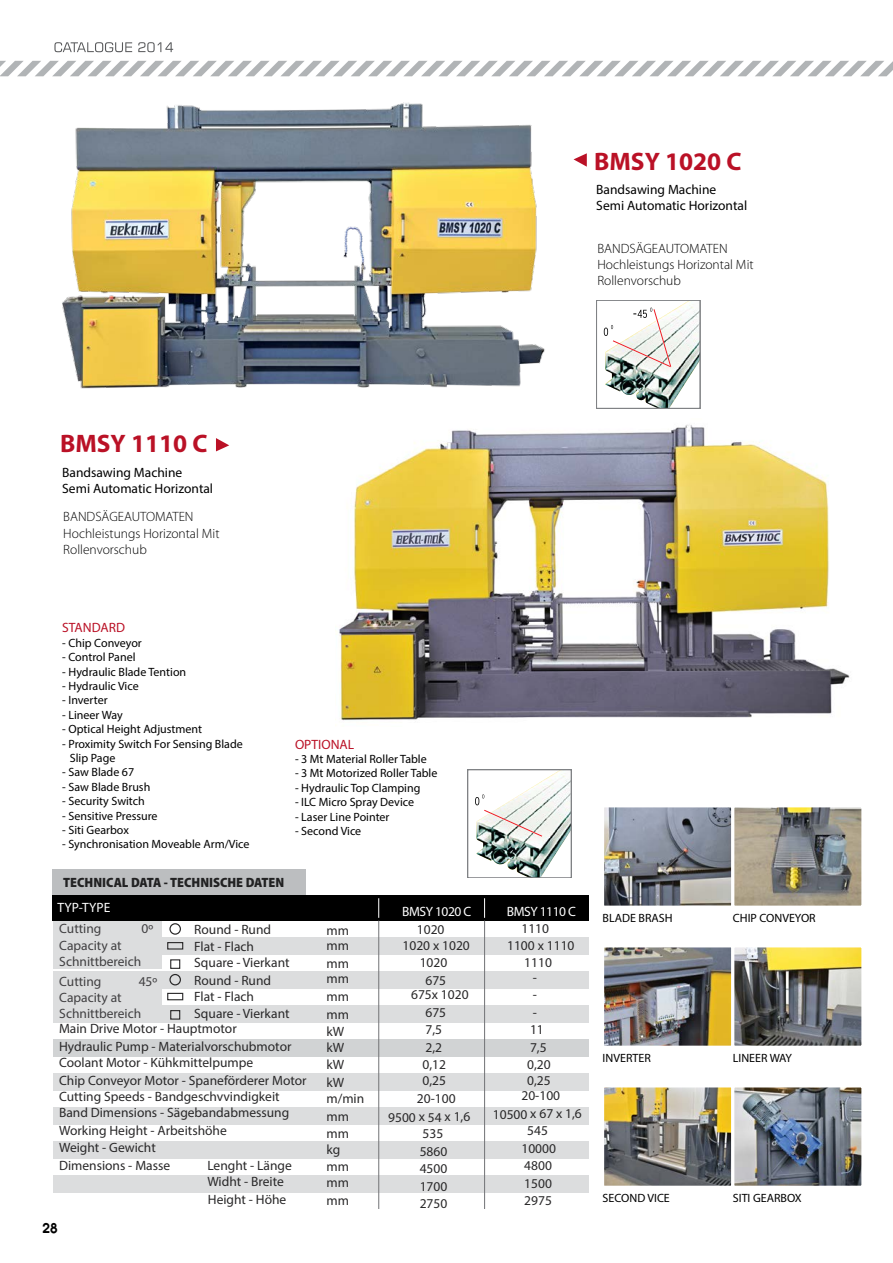
<style>
.page{position:relative;width:893px;height:1263px;background:#fff}
.page>*{position:absolute;margin:0;border:0;box-sizing:border-box;transform-origin:0 0}
.t1{font:700 25.35px "Myriad Pro";color:#ba1126}
.t2{font:13.5px/17.5px "Myriad Pro";color:#292829}
.t3{font:300 13.5px/16.2px "Myriad Pro";color:#000}
.t4{font:13.5px/16.2px "Myriad Pro";color:#000}
.t5{font:13.5px/16.2px "Myriad Pro";color:#414042}
.t6{font:900 semi-condensed 13.5px "Myriad Pro";color:#222223}
.t7{font:13.5px "Myriad Pro";letter-spacing:-.03em;color:#fff}
.t8{font:13.5px "Myriad Pro";color:#ba1126}
.t9{font:700 13.5px "Avalon";color:#000}
.t10{font:12px/14.4px "Myriad Pro";color:#000}
</style>
<div class="page">
<svg style="left:0;top:61px;width:893px;height:15px"></svg>
<svg style="left:54px;top:42px;width:119px;height:10px"></svg>
<div style="left:144px;top:938px;width:445px;height:17px;background:#dcddde"></div>
<div style="left:53px;top:972px;width:536px;height:17px;background:#dcddde"></div>
<div style="left:55px;top:1006px;width:534px;height:17px;background:#dcddde"></div>
<div style="left:53px;top:1039px;width:536px;height:17px;background:#d1d3d4"></div>
<div style="left:53px;top:1074px;width:536px;height:17px;background:#dcddde"></div>
<div style="left:53px;top:1108px;width:536px;height:17px;background:#dcddde"></div>
<div style="left:53px;top:1142px;width:536px;height:17px;background:#dcddde"></div>
<div style="left:53px;top:1175px;width:536px;height:17px;background:#dcddde"></div>
<div style="left:53px;top:921px;width:109px;height:48px;background:#dcddde"></div>
<div style="left:53px;top:972px;width:109px;height:51px;background:#dcddde"></div>
<div style="left:53px;top:895px;width:536px;height:26px;background:#000"></div>
<div style="left:167px;top:942px;width:16px;height:7px;border:1px solid #292829"></div>
<div style="left:170px;top:959px;width:10px;height:10px;border:1px solid #292829"></div>
<div style="left:169px;top:923px;width:12px;height:12px;border:1px solid #292829;border-radius:50%"></div>
<div style="left:167px;top:993px;width:16px;height:7px;border:1px solid #292829"></div>
<div style="left:170px;top:1010px;width:10px;height:10px;border:1px solid #292829"></div>
<div style="left:169px;top:974px;width:12px;height:11px;border:1px solid #292829;border-radius:50%"></div>
<hr style="left:378px;top:921px;width:1px;height:288px;background:#717275">
<hr style="left:484px;top:921px;width:1px;height:288px;background:#717275">
<div style="left:53px;top:870px;width:253px;height:25px;background:#bcbec0"></div>
<svg style="left:378px;top:898px;width:1px;height:20px"></svg>
<svg style="left:484px;top:898px;width:1px;height:20px"></svg>
<svg style="left:216px;top:438px;width:13px;height:13px"></svg>
<svg style="left:574px;top:153px;width:13px;height:14px"></svg>
<img style="left:339px;top:424px;width:511px;height:297px">
<img style="left:605px;top:808px;width:255px;height:96px">
<div style="left:601px;top:804px;width:133px;height:104px;border:3px solid #fff"></div>
<div style="left:731px;top:804px;width:133px;height:104px;border:3px solid #fff"></div>
<img style="left:605px;top:948px;width:255px;height:97px">
<div style="left:601px;top:944px;width:133px;height:105px;border:3px solid #fff"></div>
<div style="left:731px;top:944px;width:133px;height:105px;border:3px solid #fff"></div>
<img style="left:605px;top:1088px;width:255px;height:97px">
<div style="left:601px;top:1084px;width:133px;height:105px;border:3px solid #fff"></div>
<div style="left:731px;top:1084px;width:133px;height:105px;border:3px solid #fff"></div>
<img style="left:605px;top:303px;width:92px;height:102px">
<div style="left:596px;top:300px;width:104px;height:108px;border:2px solid #808285"></div>
<svg style="left:604px;top:308px;width:68px;height:70px"></svg>
<img style="left:476px;top:772px;width:92px;height:103px">
<div style="left:468px;top:769px;width:103px;height:109px;border:2px solid #808285"></div>
<svg style="left:475px;top:794px;width:68px;height:53px"></svg>
<img style="left:62px;top:102px;width:483px;height:287px">
<h1 class="t1" style="left:594px;top:144px;width:149px">BMSY 1020 C</h1>
<p class="t4" style="left:596px;top:181px;width:152px">Bandsawing Machine<br>Semi Automatic Horizontal</p>
<p class="t3" style="left:597px;top:241px;width:158px">BANDSÄGEAUTOMATEN<br>Hochleistungs Horizontal Mit<br>Rollenvorschub</p>
<h1 class="t1" style="left:60px;top:427px;width:149px">BMSY 1110 C</h1>
<p class="t4" style="left:62px;top:464px;width:152px">Bandsawing Machine<br>Semi Automatic Horizontal</p>
<p class="t3" style="left:63px;top:509px;width:158px">BANDSÄGEAUTOMATEN<br>Hochleistungs Horizontal Mit<br>Rollenvorschub</p>
<p class="t8" style="left:62px;top:620px;width:64px">STANDARD</p>
<p class="t10" style="left:62px;top:635px;width:81px">- Chip Conveyor</p>
<p class="t10" style="left:62px;top:650px;width:75px">- Control Panel</p>
<p class="t10" style="left:62px;top:664px;width:125px">- Hydraulic Blade Tention</p>
<p class="t10" style="left:62px;top:679px;width:78px">- Hydraulic Vice</p>
<p class="t10" style="left:62px;top:693px;width:47px">- Inverter</p>
<p class="t10" style="left:62px;top:707px;width:62px">- Lineer Way</p>
<p class="t10" style="left:62px;top:722px;width:141px">- Optical Height Adjustment</p>
<p class="t10" style="left:70px;top:736px;width:174px;text-indent:-8px">- Proximity Switch For Sensing Blade<br>Slip Page</p>
<p class="t10" style="left:62px;top:765px;width:74px">- Saw Blade 67</p>
<p class="t10" style="left:62px;top:779px;width:90px">- Saw Blade Brush</p>
<p class="t10" style="left:62px;top:794px;width:84px">- Security Switch</p>
<p class="t10" style="left:62px;top:808px;width:97px">- Sensitive Pressure</p>
<p class="t10" style="left:62px;top:823px;width:68px">- Siti Gearbox</p>
<p class="t10" style="left:62px;top:837px;width:189px">- Synchronisation Moveable Arm/Vice</p>
<p class="t6" style="left:63px;top:875px;width:223px">TECHNICAL DATA - TECHNISCHE DATEN</p>
<p class="t8" style="left:295px;top:736px;width:61px">OPTIONAL</p>
<p class="t10" style="left:295px;top:752px;width:133px">- 3 Mt Material Roller Table</p>
<p class="t10" style="left:295px;top:766px;width:144px">- 3 Mt Motorized Roller Table</p>
<p class="t10" style="left:295px;top:780px;width:127px">- Hydraulic Top Clamping</p>
<p class="t10" style="left:295px;top:795px;width:121px">- ILC Micro Spray Device</p>
<p class="t10" style="left:295px;top:809px;width:96px">- Laser Line Pointer</p>
<p class="t10" style="left:295px;top:824px;width:68px">- Second Vice</p>
<p class="t7" style="left:57px;top:899px;width:54px">TYP-TYPE</p>
<p class="t7" style="left:507px;top:903px;width:71px">BMSY 1110 C</p>
<p class="t2" style="left:507px;top:921px;width:69px;line-height:16px;text-indent:14px">1110<br>1100 x 1110</p>
<p class="t2" style="left:524px;top:955px;width:29px;line-height:14.5px;text-align:center">1110 -</p>
<p class="t2" style="left:527px;top:986px;width:25px;text-align:center">-<br>-<br>11<br>7,5<br>0,20</p>
<p class="t2" style="left:521px;top:1073px;width:40px;line-height:14.5px;text-align:center">0,25<br>20-100</p>
<p class="t2" style="left:493px;top:1104px;width:91px;text-align:center">10500 x 67 x 1,6<br>545<br>10000<br>4800<br>1500<br>2975</p>
<p class="t7" style="left:402px;top:903px;width:71px">BMSY 1020 C</p>
<p class="t2" style="left:402px;top:921px;width:69px;line-height:16px;text-indent:14px">1020<br>1020 x 1020</p>
<p class="t2" style="left:420px;top:953px;width:29px;text-align:center">1020<br>675</p>
<p class="t2" style="left:423px;top:986px;width:48px;text-indent:-11px">675x 1020<br>675<br>7,5<br>2,2<br>0,12</p>
<p class="t2" style="left:417px;top:1072px;width:40px;text-align:center">0,25<br>20-100</p>
<p class="t2" style="left:388px;top:1109px;width:84px;line-height:16px;text-align:center">9500 x 54 x 1,6<br>535</p>
<p class="t2" style="left:420px;top:1142px;width:29px;text-align:justify">5860<br>4500<br>1700<br>2750</p>
<p class="t5" style="left:59px;top:920px;width:44px">Cutting</p>
<p class="t5" style="left:142px;top:920px;width:13px">0º</p>
<p class="t5" style="left:59px;top:937px;width:84px">Capacity at<br>Schnittbereich</p>
<p class="t5" style="left:59px;top:973px;width:44px">Cutting</p>
<p class="t5" style="left:139px;top:973px;width:20px">45º</p>
<p class="t5" style="left:59px;top:989px;width:84px">Capacity at<br>Schnittbereich</p>
<p class="t2" style="left:194px;top:921px;width:97px;line-height:16.2px">Round - Rund<br>Flat - Flach<br>Square - Vierkant</p>
<p class="t2" style="left:194px;top:971px;width:78px">Round - Rund</p>
<p class="t2" style="left:194px;top:988px;width:61px">Flat - Flach</p>
<p class="t2" style="left:194px;top:1004px;width:97px">Square - Vierkant</p>
<p class="t2" style="left:59px;top:1019px;width:179px">Main Drive Motor - Hauptmotor</p>
<p class="t2" style="left:59px;top:1038px;width:234px;line-height:16.2px">Hydraulic Pump - Materialvorschubmotor<br>Coolant Motor - Kühkmittelpumpe</p>
<p class="t2" style="left:59px;top:1072px;width:249px;line-height:16.2px">Chip Conveyor Motor - Spaneförderer Motor<br>Cutting Speeds - Bandgeschvvindigkeit<br>Band Dimensions - Sägebandabmessung</p>
<p class="t2" style="left:59px;top:1121px;width:169px">Working Height - Arbeitshöhe<br>Weight - Gewicht<br>Dimensions - Masse</p>
<p class="t2" style="left:326px;top:923px;width:24px;line-height:15px">mm mm</p>
<p class="t2" style="left:326px;top:956px;width:24px;line-height:15px">mm mm</p>
<p class="t2" style="left:326px;top:988px;width:24px;line-height:18px">mm mm</p>
<p class="t2" style="left:326px;top:1023px;width:19px;line-height:16.5px;text-align:justify">kW kW kW</p>
<p class="t2" style="left:326px;top:1074px;width:39px;line-height:16.5px">kW m/min</p>
<p class="t2" style="left:326px;top:1108px;width:24px;line-height:16.5px">mm mm kg mm mm</p>
<p class="t2" style="left:326px;top:1192px;width:24px">mm</p>
<p class="t2" style="left:207px;top:1157px;width:86px;line-height:16.2px">Lenght - Länge<br>Widht - Breite</p>
<p class="t2" style="left:208px;top:1190px;width:80px">Height - Höhe</p>
<p class="t9" style="left:43px;top:1218px;width:17px">28</p>
<p class="t10" style="left:603px;top:911px;width:72px">BLADE BRASH</p>
<p class="t10" style="left:733px;top:911px;width:84px">CHIP CONVEYOR</p>
<p class="t10" style="left:603px;top:1051px;width:50px">INVERTER</p>
<p class="t10" style="left:733px;top:1051px;width:61px">LINEER WAY</p>
<p class="t10" style="left:603px;top:1191px;width:69px">SECOND VICE</p>
<p class="t10" style="left:733px;top:1191px;width:70px">SITI GEARBOX</p>
</div>
